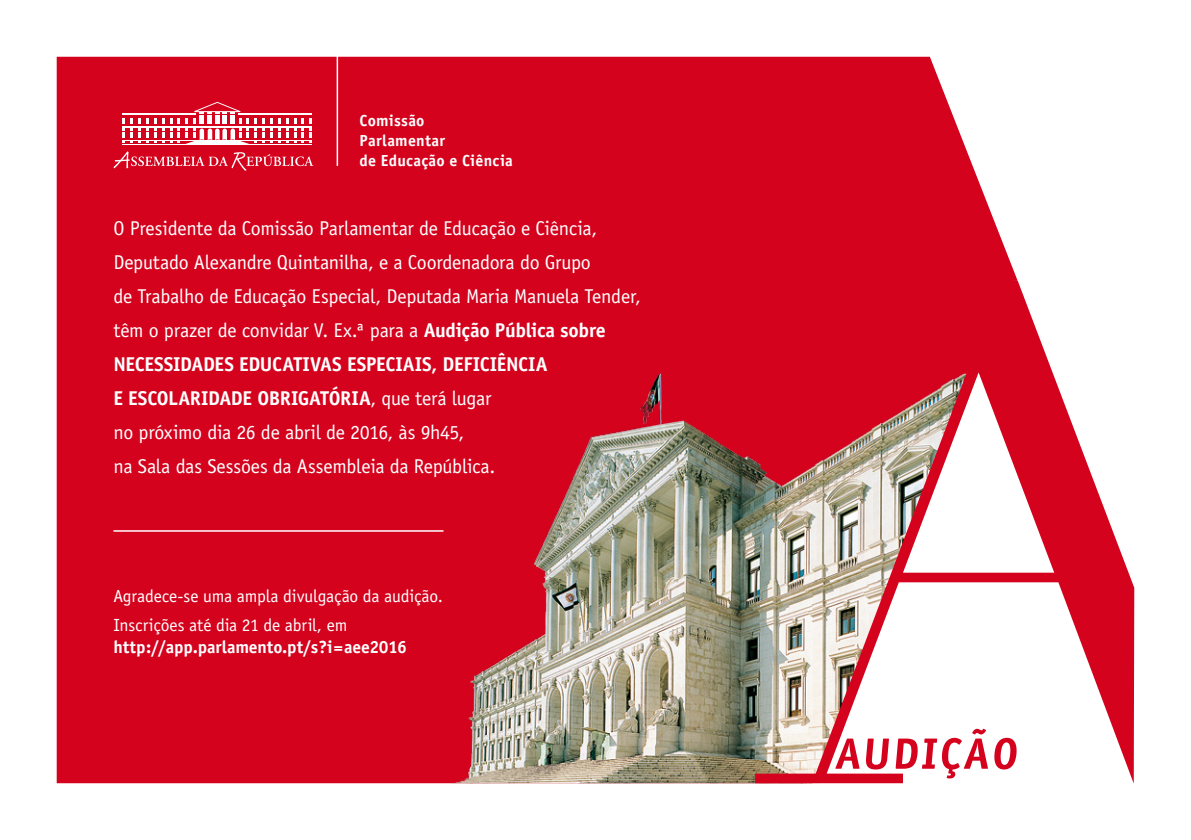
<style>
.page{position:relative;width:1191px;height:840px;background:#fff}
.page>*{position:absolute;margin:0;border:0;box-sizing:border-box;transform-origin:0 0}
.t1{font:20px/34px "Officina Sans";letter-spacing:-.015em;color:#fff}
.t2{font:17.6px/28.6px "Officina Sans";letter-spacing:-.01em;color:#fff}
.t3{font:700 17.6px "Officina Sans";letter-spacing:-.005em;color:#fff}
.t4{font:700 16px/20px "Officina Sans";letter-spacing:.015em;color:#fff}
.s1{font-weight:700}
</style>
<div class="page">
<div style="left:57px;top:57px;width:960px;height:725px;background:#d4021d"></div>
<img style="left:438px;top:373px;width:317px;height:409px">
<svg style="left:755px;top:281px;width:379px;height:501px"></svg>
<svg style="left:835px;top:738px;width:24px;height:30px"></svg>
<svg style="left:865px;top:738px;width:24px;height:31px"></svg>
<svg style="left:895px;top:728px;width:122px;height:50px"></svg>
<svg style="left:113px;top:151px;width:200px;height:20px;background:#da2a40"></svg>
<hr style="left:122px;top:144px;width:190px;height:1px;background:#fff">
<svg style="left:122px;top:102px;width:190px;height:42px"></svg>
<hr style="left:122px;top:113px;width:74px;height:2px;background:#fff">
<hr style="left:239px;top:113px;width:73px;height:2px;background:#fff">
<hr style="left:336px;top:52px;width:2px;height:114px;background:#fff">
<hr style="left:113px;top:530px;width:330px;height:1px;background:#fff">
<p class="t4" style="left:359px;top:110px;width:155px">Comissão<br>Parlamentar<br>de Educação e Ciência</p>
<p class="t1" style="left:113px;top:211px;width:529px">O Presidente da Comissão Parlamentar de Educação e Ciência, Deputado Alexandre Quintanilha, e a Coordenadora do Grupo<br>de Trabalho de Educação Especial, Deputada Maria Manuela Tender, têm o prazer de convidar V. Ex.ª para a <span class="s1">Audição Pública sobre NECESSIDADES EDUCATIVAS ESPECIAIS, DEFICIÊNCIA<br>E ESCOLARIDADE OBRIGATÓRIA</span>, que terá lugar<br>no próximo dia 26 de abril de 2016, às 9h45,<br>na Sala das Sessões da Assembleia da República.</p>
<p class="t2" style="left:113px;top:581px;width:331px">Agradece-se uma ampla divulgação da audição.<br>Inscrições até dia 21 de abril, em</p>
<p class="t3" style="left:113px;top:635px;width:295px">http://app.parlamento.pt/s?i=aee2016</p>
</div>
